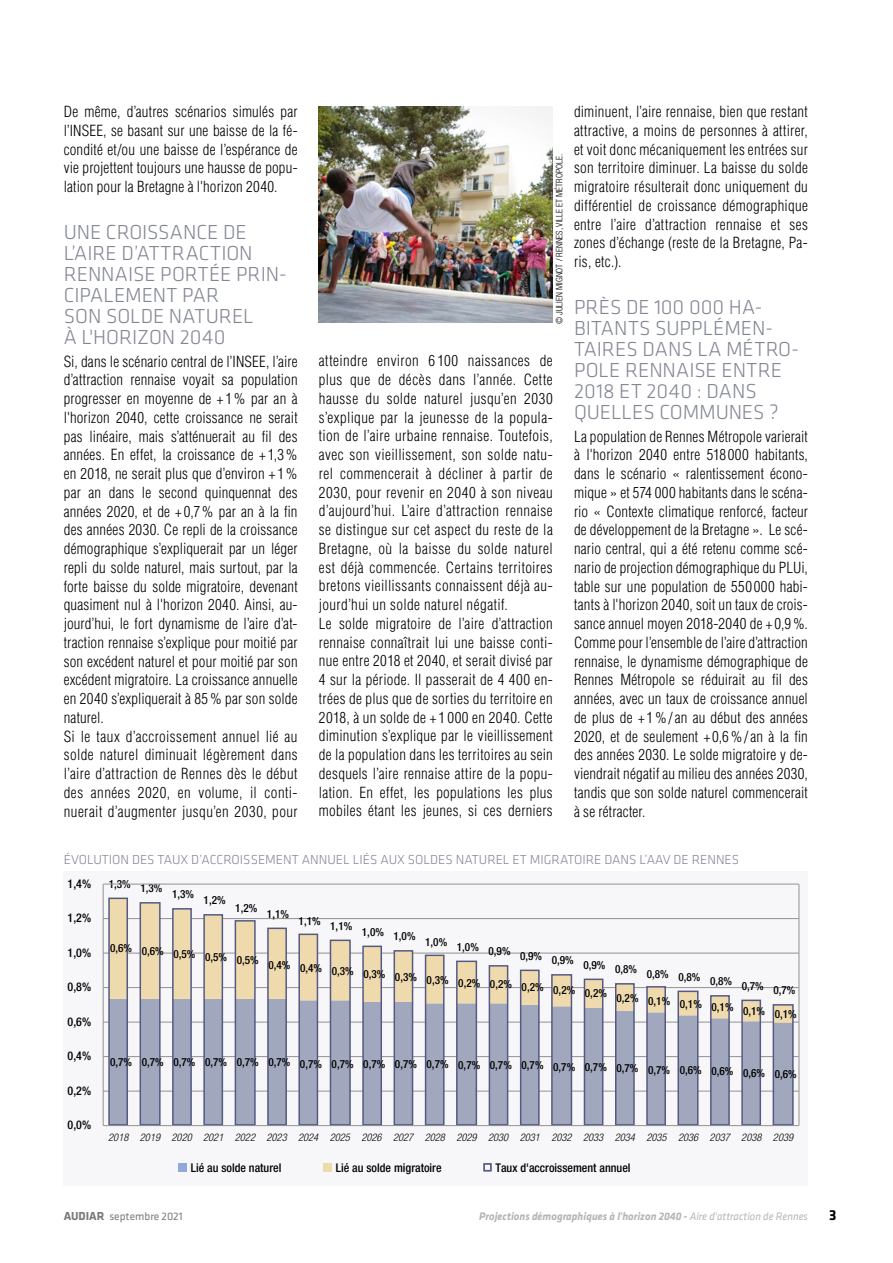
<style>
.page{position:relative;width:893px;height:1263px;background:#fff}
.page>*{position:absolute;margin:0;border:0;box-sizing:border-box;transform-origin:0 0}
.t1{font:300 21px/21px "Klavika";letter-spacing:-.005em;color:#828592}
.t2{font:300 condensed 15px/18.8px "Helvetica LT Std";letter-spacing:.02em;color:#000;text-align:justify}
.t3{font:700 15px "Klavika";color:#000}
.t4{font:300 13.5px "Klavika";color:#828592}
.t5{font:500 condensed 12px "Helvetica Neue LT Std";color:#000}
.t6{font:500 condensed 11.25px "Helvetica Neue LT Std";color:#000}
.t7{font:italic 700 11.25px "Klavika";color:#b5b4b4;scale:.95 1}
.t8{font:11.25px "Klavika";color:#7c7b7b}
.t9{font:italic 300 condensed 10.5px "Helvetica Neue LT Std";color:#000}
.t10{font:300 condensed 9px "Helvetica Neue LT Std";color:#000}
.s1{font-weight:700;font-size:12px}
.s2{font-weight:400}
</style>
<div class="page">
<div style="left:64px;top:871px;width:744px;height:315px;background:#f7f7f9"></div>
<hr style="left:103px;top:1091px;width:696px;height:1px;background:#929292">
<hr style="left:103px;top:1056px;width:696px;height:1px;background:#929292">
<hr style="left:103px;top:1022px;width:696px;height:1px;background:#929292">
<hr style="left:103px;top:987px;width:696px;height:1px;background:#929292">
<hr style="left:103px;top:953px;width:696px;height:1px;background:#929292">
<hr style="left:103px;top:918px;width:696px;height:1px;background:#929292">
<svg style="left:108px;top:897px;width:686px;height:228px"></svg>
<hr style="left:103px;top:1125px;width:696px;height:1px;background:#929292">
<div style="left:178px;top:1163px;width:9px;height:9px;background:#8fa9d8"></div>
<div style="left:323px;top:1163px;width:9px;height:9px;background:#efdaae"></div>
<svg style="left:483px;top:1163px;width:9px;height:8px"></svg>
<hr style="left:103px;top:884px;width:696px;height:1px;background:#929292">
<hr style="left:103px;top:884px;width:1px;height:241px;background:#929292">
<hr style="left:799px;top:884px;width:1px;height:241px;background:#929292">
<img style="left:319px;top:106px;width:234px;height:217px">
<p class="t2" style="left:64px;top:102px;width:235px">De même, d’autres scénarios simulés par l’INSEE, se basant sur une baisse de la fé&shy;condité et/ou une baisse de l’espérance de vie projettent toujours une hausse de popu&shy;lation pour la Bretagne à l'horizon 2040.</p>
<h1 class="t1" style="left:64px;top:222px;width:224px">UNE CROISSANCE DE<br>L’AIRE D’ATTRACTION<br>RENNAISE PORTÉE PRIN-<br>CIPALEMENT PAR<br>SON SOLDE NATUREL<br>À L'HORIZON 2040</h1>
<p class="t2" style="left:64px;top:352px;width:235px;text-align:left">Si, dans le scénario central de l’INSEE, l’aire d’attraction rennaise voyait sa population progresser en moyenne de + 1% par an à l'horizon 2040, cette croissance ne serait pas linéaire, mais s’atténuerait au fil des années. En effet, la croissance de + 1,3% en 2018, ne serait plus que d’environ + 1% par an dans le second quinquennat des années 2020, et de + 0,7% par an à la fin des années 2030. Ce repli de la croissance démographique s’expliquerait par un léger repli du solde naturel, mais surtout, par la forte baisse du solde migratoire, devenant quasiment nul à l'horizon 2040. Ainsi, au&shy;jourd’hui, le fort dynamisme de l’aire d’at&shy;traction rennaise s’explique pour moitié par son excédent naturel et pour moitié par son excédent migratoire. La croissance annuelle en 2040 s’expliquerait à 85% par son solde naturel.<br>Si le taux d’accroissement annuel lié au solde naturel diminuait légèrement dans l’aire d’attraction de Rennes dès le début des années 2020, en volume, il conti&shy;nuerait d’augmenter jusqu’en 2030, pour</p>
<p class="t2" style="left:319px;top:351px;width:235px;text-align:left">atteindre environ 6 100 naissances de plus que de décès dans l’année. Cette hausse du solde naturel jusqu’en 2030 s’explique par la jeunesse de la popula&shy;tion de l’aire urbaine rennaise. Toutefois, avec son vieillissement, son solde natu&shy;rel commencerait à décliner à partir de 2030, pour revenir en 2040 à son niveau d’aujourd’hui. L’aire d’attraction rennaise se distingue sur cet aspect du reste de la Bretagne, où la baisse du solde naturel est déjà commencée. Certains territoires bretons vieillissants connaissent déjà au&shy;jourd’hui un solde naturel négatif.<br>Le solde migratoire de l’aire d’attraction rennaise connaîtrait lui une baisse conti&shy;nue entre 2018 et 2040, et serait divisé par 4 sur la période. Il passerait de 4 400 en&shy;trées de plus que de sorties du territoire en 2018, à un solde de + 1 000 en 2040. Cette diminution s’explique par le vieillissement de la population dans les territoires au sein desquels l’aire rennaise attire de la popu&shy;lation. En effet, les populations les plus mobiles étant les jeunes, si ces derniers</p>
<p class="t10" style="left:554px;top:324px;width:172px;rotate:-90deg">© JULIEN MIGNOT / RENNES, VILLE ET MÉTROPOLE.</p>
<p class="t2" style="left:574px;top:102px;width:235px">diminuent, l’aire rennaise, bien que restant attractive, a moins de personnes à attirer, et voit donc mécaniquement les entrées sur son territoire diminuer. La baisse du solde migratoire résulterait donc uniquement du différentiel de croissance démographique entre l’aire d’attraction rennaise et ses zones d’échange (reste de la Bretagne, Pa&shy;ris, etc.).</p>
<h1 class="t1" style="left:574px;top:297px;width:226px">PRÈS DE 100 000 HA-<br>BITANTS SUPPLÉMEN-<br>TAIRES DANS LA MÉTRO-<br>POLE RENNAISE ENTRE<br>2018 ET 2040 : DANS<br>QUELLES COMMUNES ?</h1>
<p class="t2" style="left:574px;top:427px;width:235px">La population de Rennes Métropole varierait à l'horizon 2040 entre 518 000 habitants, dans le scénario « ralentissement écono&shy;mique » et 574 000 habitants dans le scéna&shy;rio « Contexte climatique renforcé, facteur de développement de la Bretagne ». Le scé&shy;nario central, qui a été retenu comme scé&shy;nario de projection démographique du PLUi, table sur une population de 550 000 habi&shy;tants à l'horizon 2040, soit un taux de crois&shy;sance annuel moyen 2018-2040 de + 0,9%.<br>Comme pour l’ensemble de l’aire d’attraction rennaise, le dynamisme démographique de Rennes Métropole se réduirait au fil des années, avec un taux de croissance annuel de plus de +1%/an au début des années 2020, et de seulement + 0,6%/an à la fin des années 2030. Le solde migratoire y de&shy;viendrait négatif au milieu des années 2030, tandis que son solde naturel commencerait à se rétracter.</p>
<p class="t4" style="left:64px;top:852px;width:677px">ÉVOLUTION DES TAUX D’ACCROISSEMENT ANNUEL LIÉS AUX SOLDES NATUREL ET MIGRATOIRE DANS L’AAV DE RENNES</p>
<p class="t5" style="left:68px;top:876px;width:25px">1,4%</p>
<p class="t5" style="left:68px;top:911px;width:25px">1,2%</p>
<p class="t5" style="left:68px;top:945px;width:25px">1,0%</p>
<p class="t5" style="left:68px;top:980px;width:25px">0,8%</p>
<p class="t5" style="left:68px;top:1014px;width:25px">0,6%</p>
<p class="t5" style="left:68px;top:1049px;width:25px">0,4%</p>
<p class="t5" style="left:68px;top:1083px;width:25px">0,2%</p>
<p class="t5" style="left:68px;top:1118px;width:25px">0,0%</p>
<p class="t6" style="left:109px;top:879px;width:55px">1,3% 1,3%</p>
<p class="t6" style="left:172px;top:888px;width:24px">1,3%</p>
<p class="t6" style="left:204px;top:894px;width:24px">1,2%</p>
<p class="t6" style="left:235px;top:901px;width:24px">1,2%</p>
<p class="t6" style="left:267px;top:907px;width:24px">1,1%</p>
<p class="t6" style="left:299px;top:917px;width:55px">1,1% 1,1%</p>
<p class="t6" style="left:362px;top:927px;width:55px">1,0% 1,0%</p>
<p class="t6" style="left:425px;top:960px;width:372px">1,0% 1,0% 0,9% 0,9% 0,9% 0,9% 0,8% 0,8% 0,8% 0,8% 0,7% 0,7%</p>
<p class="t6" style="left:110px;top:975px;width:688px">0,6% 0,6% 0,5% 0,5% 0,5% 0,4% 0,4% 0,3% 0,3% 0,3% 0,3% 0,2% 0,2% 0,2% 0,2% 0,2% 0,2% 0,1% 0,1% 0,1% 0,1% 0,1%</p>
<p class="t6" style="left:110px;top:1058px;width:688px">0,7% 0,7% 0,7% 0,7% 0,7% 0,7% 0,7% 0,7% 0,7% 0,7% 0,7% 0,7% 0,7% 0,7% 0,7% 0,7% 0,7% 0,7% 0,6% 0,6% 0,6% 0,6%</p>
<p class="t9" style="left:108px;top:1131px;width:686px">2018 2019 2020 2021 2022 2023 2024 2025 2026 2027 2028 2029 2030 2031 2032 2033 2034 2035 2036 2037 2038 2039</p>
<p class="t5" style="left:191px;top:1160px;width:92px">Lié au solde naturel</p>
<p class="t5" style="left:336px;top:1160px;width:107px">Lié au solde migratoire</p>
<p class="t5" style="left:495px;top:1160px;width:137px">Taux d'accroissement annuel</p>
<p class="t8" style="left:64px;top:1210px;width:120px"><span class="s1">AUDIAR</span> septembre 2021</p>
<p class="t7" style="left:479px;top:1210px;width:348px">Projections démographiques à l'horizon 2040 - <span class="s2">Aire d'attraction de Rennes</span></p>
<p class="t3" style="left:829px;top:1207px;width:9px">3</p>
</div>
